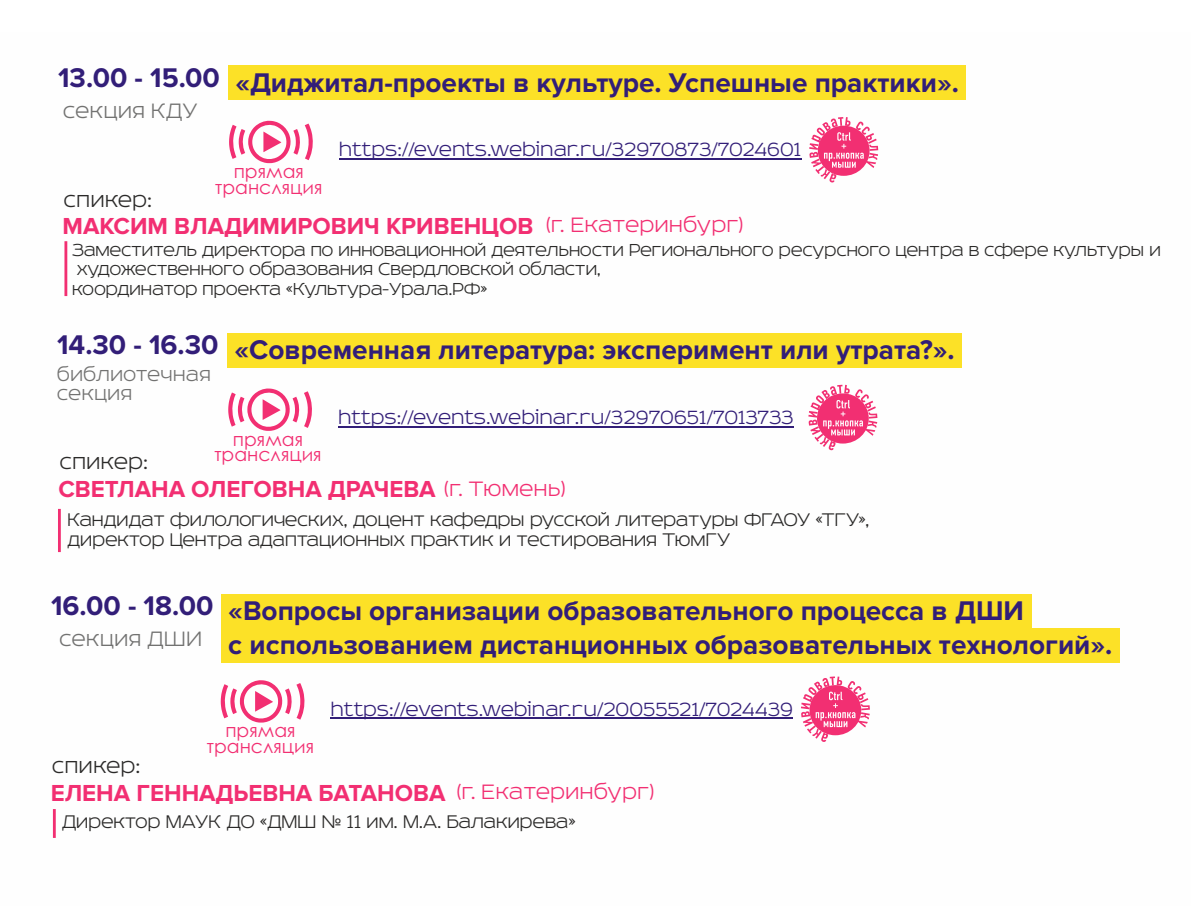
<style>
.page{position:relative;width:1191px;height:908px;background:#fff}
.page>*{position:absolute;margin:0;border:0;box-sizing:border-box;transform-origin:0 0}
.t1{font:700 28px/34.2px "Proxima Nova";color:#321e78}
.t2{font:700 24px "Proxima Nova";color:#f22f72}
.t3{font:100 24px "Echoes Sans";color:#f22f72}
.t4{font:100 24px "Echoes Sans";color:#2b2a29}
.t5{font:100 24px "Echoes Sans";color:#727271}
.t6{font:100 22px "Echoes Sans";color:#321e78}
.t7{font:100 22px/19px "Echoes Sans";color:#727271}
.t8{font:100 21.2px/20.6px "Echoes Sans";letter-spacing:-.025em;color:#2b2a29}
.t9{font:100 20px/19.4px "Echoes Sans";letter-spacing:-.025em;color:#2b2a29}
.t10{font:18.8px/15.6px "Century Gothic";color:#f22f72;text-align:center}
.s1{font-family:"Echoes Sans";font-weight:100}
</style>
<div class="page">
<hr style="left:339px;top:158px;width:462px;height:1px;background:#321e78">
<svg style="left:229px;top:120px;width:84px;height:43px"></svg>
<svg style="left:809px;top:117px;width:69px;height:65px"></svg>
<div style="left:228px;top:66px;width:738px;height:34px;background:#fce127"></div>
<hr style="left:64px;top:241px;width:3px;height:55px;background:#f22f72">
<div style="left:227px;top:333px;width:735px;height:34px;background:#fce127"></div>
<hr style="left:338px;top:426px;width:455px;height:1px;background:#321e78">
<svg style="left:228px;top:388px;width:84px;height:42px"></svg>
<svg style="left:808px;top:384px;width:69px;height:66px"></svg>
<hr style="left:58px;top:508px;width:3px;height:44px;background:#f22f72">
<div style="left:221px;top:594px;width:810px;height:34px;background:#fce127"></div>
<div style="left:221px;top:628px;width:898px;height:34px;background:#fce127"></div>
<hr style="left:331px;top:717px;width:462px;height:1px;background:#321e78">
<svg style="left:221px;top:680px;width:84px;height:42px"></svg>
<svg style="left:801px;top:676px;width:69px;height:65px"></svg>
<hr style="left:53px;top:808px;width:3px;height:29px;background:#f22f72">
<p class="t1" style="left:58px;top:61px;width:163px">13.00 - 15.00</p>
<p class="t5" style="left:63px;top:100px;width:137px">секция КДУ</p>
<p class="t1" style="left:235px;top:66px;width:725px">«Диджитал-проекты в культуре. Успешные практики».</p>
<p class="t6" style="left:339px;top:140px;width:464px">https://events.webinar.ru/32970873/7024601</p>
<p class="t10" style="left:215px;top:165px;width:109px">прямая трансляция</p>
<p class="t4" style="left:64px;top:188px;width:90px">спикер:</p>
<p class="t2" style="left:62px;top:215px;width:472px">МАКСИМ ВЛАДИМИРОВИЧ КРИВЕНЦОВ</p>
<p class="t9" style="left:72px;top:241px;width:1090px">Заместитель директора по инновационной деятельности Регионального ресурсного центра в сфере культуры и художественного образования Свердловской области,<br>координатор проекта «Культура-Урала.РФ»</p>
<p class="t3" style="left:546px;top:214px;width:199px">(г. Екатеринбург)</p>
<p class="t1" style="left:57px;top:328px;width:163px">14.30 - 16.30</p>
<p class="t7" style="left:57px;top:366px;width:156px">библиотечная секция</p>
<p class="t1" style="left:234px;top:334px;width:722px">«Современная литература: эксперимент или утрата?».</p>
<p class="t6" style="left:338px;top:407px;width:457px">https://events.webinar.ru/32970651/7013733</p>
<p class="t10" style="left:214px;top:432px;width:109px">прямая трансляция</p>
<p class="t4" style="left:59px;top:451px;width:90px">спикер:</p>
<p class="t2" style="left:58px;top:477px;width:509px">СВЕТЛАНА ОЛЕГОВНА ДРАЧЕВА <span class="s1">(г. Тюмень)</span></p>
<p class="t8" style="left:67px;top:510px;width:804px">Кандидат филологических, доцент кафедры русской литературы ФГАОУ «ТГУ», директор Центра адаптационных практик и тестирования ТюмГУ</p>
<p class="t1" style="left:51px;top:589px;width:164px">16.00 - 18.00</p>
<p class="t5" style="left:59px;top:628px;width:144px">секция ДШИ</p>
<p class="t1" style="left:228px;top:594px;width:885px">«Вопросы организации образовательного процесса в ДШИ<br>с использованием дистанционных образовательных технологий».</p>
<p class="t6" style="left:331px;top:699px;width:464px">https://events.webinar.ru/20055521/7024439</p>
<p class="t10" style="left:207px;top:724px;width:109px">прямая трансляция</p>
<p class="t4" style="left:52px;top:755px;width:90px">спикер:</p>
<p class="t2" style="left:51px;top:781px;width:396px">ЕЛЕНА ГЕННАДЬЕВНА БАТАНОВА</p>
<p class="t8" style="left:62px;top:811px;width:515px">Директор МАУК ДО «ДМШ № 11 им. М.А. Балакирева»</p>
<p class="t3" style="left:456px;top:780px;width:199px">(г. Екатеринбург)</p>
</div>
